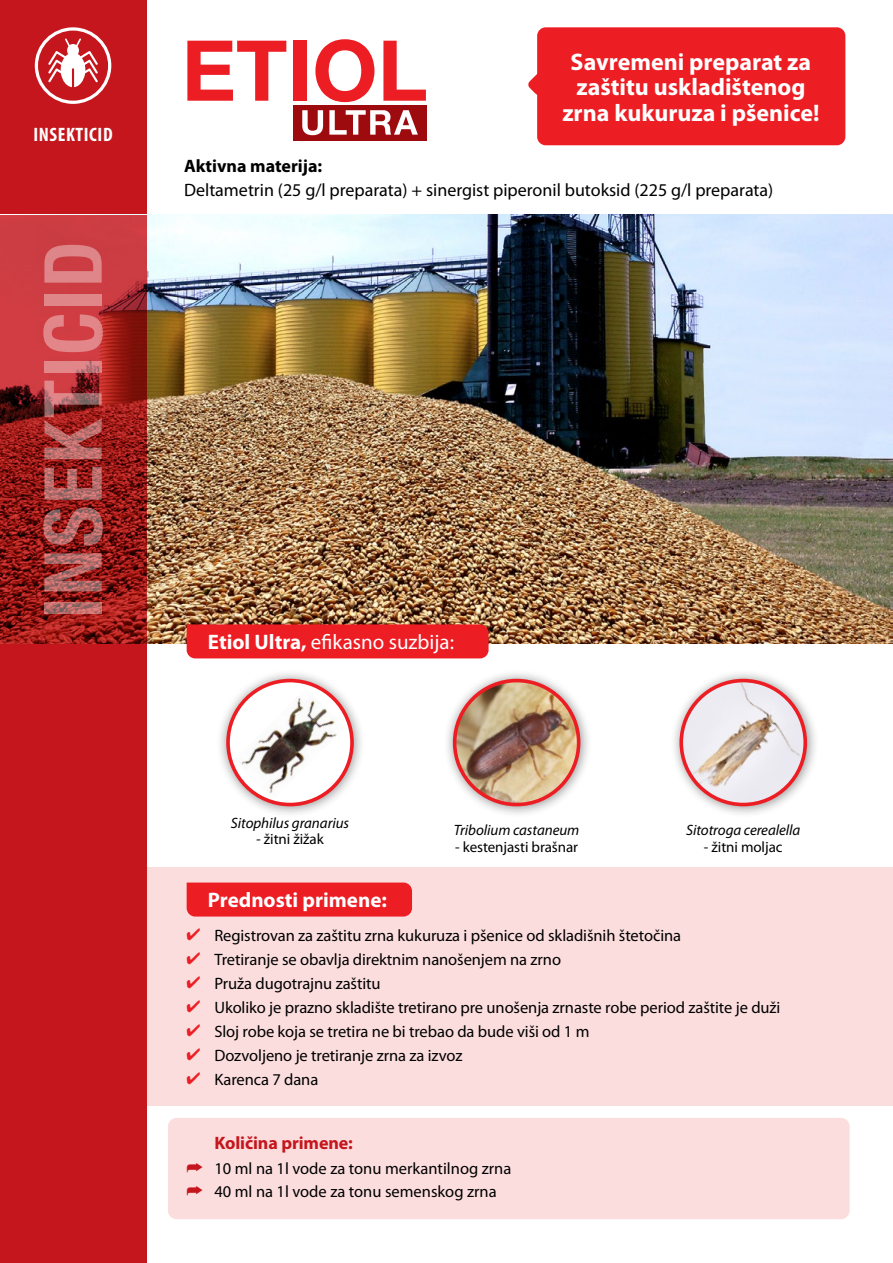
<style>
.page{position:relative;width:893px;height:1263px;background:#fff}
.page>*{position:absolute;margin:0;border:0;box-sizing:border-box;transform-origin:0 0}
.t1{font:700 24px/25.5px "Myriad Pro";color:#fff;text-align:center}
.t2{font:21px "Myriad Pro";color:#fff}
.t3{font:700 21px "Myriad Pro";color:#fff}
.t4{font:700 condensed 19.5px "Myriad Pro";letter-spacing:.03em;color:#fff}
.t5{font:18px "Myriad Pro";color:#000}
.t6{font:700 18px "Myriad Pro";color:#000}
.t7{font:700 18px "Myriad Pro";letter-spacing:-.005em;color:#c4161c}
.t8{font:16.5px/24px "Myriad Pro";letter-spacing:-.005em;color:#000}
.t9{font:16.5px/24px "Zapf Dingbats";color:#ed1d24;text-align:justify}
.t10{font:italic 15px "Myriad Pro";letter-spacing:-.005em;color:#000}
.t11{font:15px "Myriad Pro";letter-spacing:-.005em;color:#000}
.s1{font-weight:700}
.s2{font-style:italic}
</style>
<div class="page">
<div style="left:168px;top:1118px;width:682px;height:101px;background:#fcddde;border-radius:9px"></div>
<div style="left:0;top:0;width:146px;height:1263px;background:#c4161c"></div>
<img style="left:146px;top:215px;width:747px;height:428px">
<div style="left:146px;top:867px;width:747px;height:239px;background:#fcddde"></div>
<svg style="left:35px;top:27px;width:76px;height:77px"></svg>
<svg style="left:528px;top:74px;width:9px;height:21px"></svg>
<div style="left:537px;top:27px;width:308px;height:118px;background:#ed1d24;border-radius:9px"></div>
<div style="left:187px;top:882px;width:225px;height:34px;background:#ed1d24"></div>
<div style="left:187px;top:624px;width:302px;height:34px;background:#ed1d24"></div>
<svg style="left:0;top:215px;width:146px;height:428px;background:#a02424"></svg>
<svg style="left:44px;top:602px;width:58px;height:11px"></svg>
<svg style="left:44px;top:553px;width:58px;height:38px;background:#a65351"></svg>
<svg style="left:43px;top:507px;width:60px;height:39px;background:#9e4644"></svg>
<svg style="left:44px;top:467px;width:58px;height:33px;background:#a64e4c"></svg>
<svg style="left:44px;top:381px;width:58px;height:78px;background:#a44747"></svg>
<svg style="left:44px;top:361px;width:58px;height:12px"></svg>
<svg style="left:43px;top:314px;width:60px;height:38px;background:#d86367"></svg>
<div style="left:44px;top:294px;width:58px;height:11px;background:#df8689"></div>
<svg style="left:44px;top:245px;width:58px;height:38px;background:#d76c71"></svg>
<svg style="left:187px;top:41px;width:99px;height:60px"></svg>
<div style="left:293px;top:41px;width:13px;height:60px;background:#ed1d24"></div>
<svg style="left:315px;top:39px;width:59px;height:63px"></svg>
<svg style="left:383px;top:41px;width:43px;height:60px"></svg>
<div style="left:293px;top:105px;width:134px;height:36px;background:#9e0b0f"></div>
<svg style="left:302px;top:110px;width:21px;height:25px"></svg>
<svg style="left:329px;top:110px;width:89px;height:25px"></svg>
<div style="left:216px;top:668px;width:150px;height:150px;background:#000;opacity:.44"></div>
<svg style="left:228px;top:680px;width:124px;height:124px"></svg>
<img style="left:233px;top:688px;width:112px;height:112px">
<div style="left:226px;top:679px;width:128px;height:127px;border:4px solid #ed1d24;border-radius:50%"></div>
<div style="left:443px;top:668px;width:150px;height:150px;background:#000;opacity:.44"></div>
<img style="left:455px;top:680px;width:124px;height:124px">
<div style="left:453px;top:679px;width:127px;height:127px;border:4px solid #ed1d24;border-radius:50%"></div>
<div style="left:669px;top:668px;width:150px;height:150px;background:#000;opacity:.44"></div>
<img style="left:681px;top:680px;width:124px;height:124px;border-radius:62px">
<div style="left:679px;top:679px;width:128px;height:127px;border:4px solid #ed1d24;border-radius:50%"></div>
<p class="t4" style="left:34px;top:124px;width:81px">INSEKTICID</p>
<h1 class="t1" style="left:562px;top:49px;width:259px">Savremeni preparat za zaštitu uskladištenog zrna kukuruza i pšenice!</h1>
<p class="t6" style="left:184px;top:155px;width:140px">Aktivna materija:</p>
<p class="t5" style="left:184px;top:180px;width:591px">Deltametrin (25 g/l preparata) + sinergist piperonil butoksid (225 g/l preparata)</p>
<p class="t2" style="left:208px;top:631px;width:248px"><span class="s1">Etiol Ultra,</span> efikasno suzbija:</p>
<p class="t10" style="left:231px;top:814px;width:120px">Sitophilus granarius</p>
<p class="t11" style="left:256px;top:831px;width:69px"><span class="s2">-</span> žitni žižak</p>
<p class="t10" style="left:454px;top:822px;width:127px">Tribolium castaneum</p>
<p class="t11" style="left:455px;top:838px;width:124px">- kestenjasti brašnar</p>
<p class="t10" style="left:686px;top:822px;width:116px">Sitotroga cerealella</p>
<p class="t11" style="left:704px;top:838px;width:80px">- žitni moljac</p>
<p class="t9" style="left:187px;top:922px;width:15px">✔ ✔ ✔ ✔ ✔ ✔ ✔</p>
<p class="t3" style="left:208px;top:888px;width:180px">Prednosti primene:</p>
<p class="t8" style="left:214px;top:924px;width:567px">Registrovan za zaštitu zrna kukuruza i pšenice od skladišnih štetočina<br>Tretiranje se obavlja direktnim nanošenjem na zrno<br>Pruža dugotrajnu zaštitu<br>Ukoliko je prazno skladište tretirano pre unošenja zrnaste robe period zaštite je duži Sloj robe koja se tretira ne bi trebao da bude viši od 1 m<br>Dozvoljeno je tretiranje zrna za izvoz<br>Karenca 7 dana</p>
<p class="t7" style="left:214px;top:1133px;width:140px">Količina primene:</p>
<p class="t8" style="left:214px;top:1158px;width:298px;line-height:22.5px">10 ml na 1l vode za tonu merkantilnog zrna<br>40 ml na 1l vode za tonu semenskog zrna</p>
</div>
